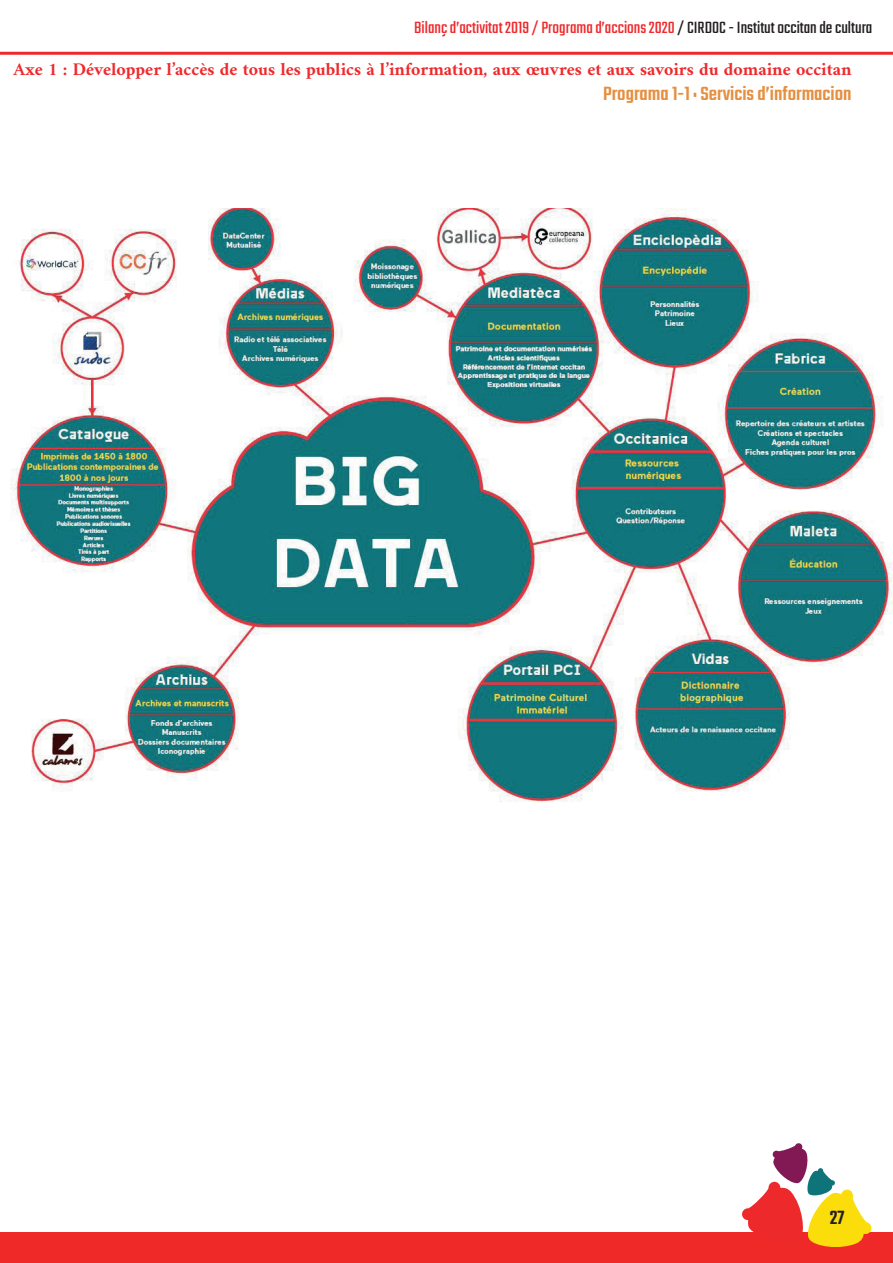
<style>
.page{position:relative;width:893px;height:1263px;background:#fff}
.page>*{position:absolute;margin:0;border:0;box-sizing:border-box;transform-origin:0 0}
.t1{font:500 21px "Teko";color:#e58f40}
.t2{font:500 21px "Teko";color:#231f20}
.t3{font:700 18px "Amiri";color:#ee292c}
.t4{font:18px "Teko";color:#ee292c}
.s1{color:#231f20}
</style>
<div class="page">
<div style="left:0;top:1232px;width:893px;height:30px;background:#ee2928"></div>
<svg style="left:742px;top:1143px;width:130px;height:104px"></svg>
<hr style="left:0;top:52px;width:893px;height:3px;background:#ee292c">
<img style="left:10px;top:208px;width:883px;height:594px">
<p class="t4" style="left:414px;top:17px;width:460px">Bilanç d’activitat 2019/Programa d’accions 2020 <span class="s1">/CIRDOC - Institut occitan de cultura</span></p>
<p class="t3" style="left:13px;top:58px;width:840px">Axe 1 : Développer l’accès de tous les publics à l’information, aux œuvres et aux savoirs du domaine occitan</p>
<p class="t1" style="left:603px;top:82px;width:250px">Programa 1-1 : Servicis d’informacion</p>
<p class="t2" style="left:830px;top:1205px;width:16px">27</p>
</div>
